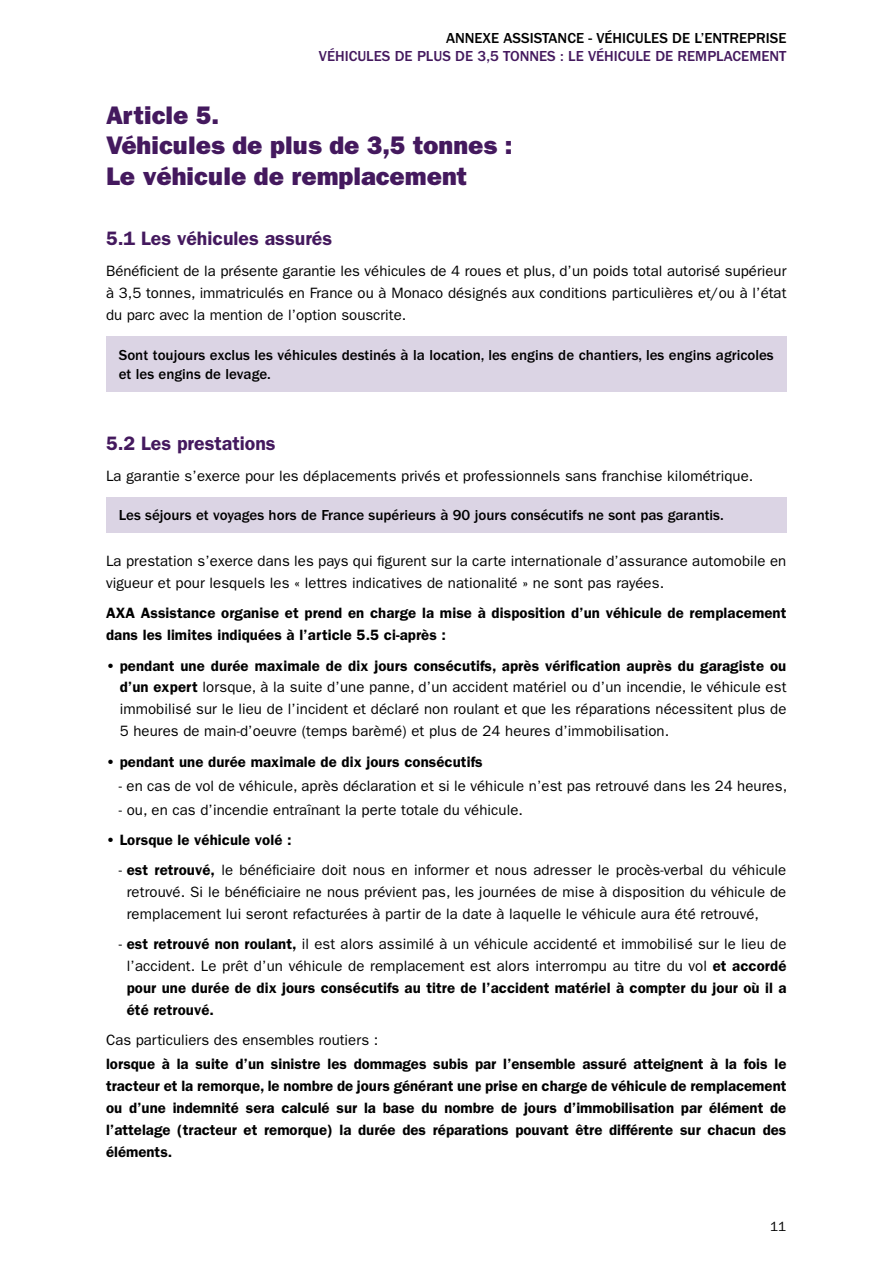
<style>
.page{position:relative;width:893px;height:1263px;background:#fff}
.page>*{position:absolute;margin:0;border:0;box-sizing:border-box;transform-origin:0 0}
.t1{font:25.5px/30.9px "ITC Franklin Gothic Std Hvy";color:#44195e}
.t2{font:600 19.5px "ITC Franklin Gothic Std";color:#44195e}
.t3{font:15px/21.9px "ITC Franklin Gothic Std";letter-spacing:.005em;color:#000;text-align:justify}
.t4{font:600 15px/21.9px "ITC Franklin Gothic Std";letter-spacing:.005em;color:#000}
.t5{font:500 15px/19.5px "ITC Franklin Gothic Std";color:#000}
.t6{font:500 15px "ITC Franklin Gothic Std";color:#44195e}
.t7{font:13.5px "ITC Franklin Gothic Std";color:#000}
.s1{font-weight:600}
</style>
<div class="page">
<div style="left:106px;top:336px;width:680px;height:56px;background:#dbd4e4"></div>
<div style="left:106px;top:497px;width:680px;height:36px;background:#dbd4e4"></div>
<p class="t5" style="left:446px;top:28px;width:342px">ANNEXE ASSISTANCE - VÉHICULES DE L’ENTREPRISE</p>
<p class="t6" style="left:319px;top:47px;width:469px">VÉHICULES DE PLUS DE 3,5 TONNES : LE VÉHICULE DE REMPLACEMENT</p>
<h1 class="t1" style="left:106px;top:99px;width:408px">Article 5.<br>Véhicules de plus de 3,5 tonnes :<br>Le véhicule de remplacement</h1>
<h2 class="t2" style="left:106px;top:227px;width:228px">5.1 Les véhicules assurés</h2>
<p class="t3" style="left:106px;top:260px;width:682px">Bénéficient de la présente garantie les véhicules de 4 roues et plus, d’un poids total autorisé supérieur à 3,5 tonnes, immatriculés en France ou à Monaco désignés aux conditions particulières et/ou à l’état du parc avec la mention de l’option souscrite.</p>
<p class="t5" style="left:119px;top:345px;width:656px">Sont toujours exclus les véhicules destinés à la location, les engins de chantiers, les engins agricoles et les engins de levage.</p>
<h2 class="t2" style="left:106px;top:432px;width:171px">5.2 Les prestations</h2>
<p class="t3" style="left:106px;top:465px;width:649px">La garantie s’exerce pour les déplacements privés et professionnels sans franchise kilométrique.</p>
<p class="t5" style="left:119px;top:506px;width:606px">Les séjours et voyages hors de France supérieurs à 90 jours consécutifs ne sont pas garantis.</p>
<p class="t3" style="left:106px;top:550px;width:682px">La prestation s’exerce dans les pays qui figurent sur la carte internationale d’assurance automobile en vigueur et pour lesquels les « lettres indicatives de nationalité » ne sont pas rayées.</p>
<p class="t4" style="left:106px;top:602px;width:682px">AXA Assistance organise et prend en charge la mise à disposition d’un véhicule de remplacement dans les limites indiquées à l’article 5.5 ci-après :</p>
<p class="t3" style="left:120px;top:655px;width:668px;text-indent:-14px"><span class="s1">• pendant une durée maximale de dix jours consécutifs, après vérification auprès du garagiste ou d’un expert</span> lorsque, à la suite d’une panne, d’un accident matériel ou d’un incendie, le véhicule est immobilisé sur le lieu de l’incident et déclaré non roulant et que les réparations nécessitent plus de 5 heures de main-d’oeuvre (temps barèmé) et plus de 24 heures d’immobilisation.</p>
<p class="t4" style="left:106px;top:750px;width:378px">• pendant une durée maximale de dix jours consécutifs</p>
<p class="t3" style="left:119px;top:775px;width:670px">- en cas de vol de véhicule, après déclaration et si le véhicule n’est pas retrouvé dans les 24 heures,</p>
<p class="t3" style="left:119px;top:799px;width:406px">- ou, en cas d’incendie entraînant la perte totale du véhicule.</p>
<p class="t4" style="left:106px;top:829px;width:187px">• Lorsque le véhicule volé :</p>
<p class="t3" style="left:127px;top:859px;width:661px;text-indent:-8px">- <span class="s1">est retrouvé,</span> le bénéficiaire doit nous en informer et nous adresser le procès-verbal du véhicule retrouvé. Si le bénéficiaire ne nous prévient pas, les journées de mise à disposition du véhicule de remplacement lui seront refacturées à partir de la date à laquelle le véhicule aura été retrouvé,</p>
<p class="t3" style="left:127px;top:933px;width:661px;text-indent:-8px">- <span class="s1">est retrouvé non roulant,</span> il est alors assimilé à un véhicule accidenté et immobilisé sur le lieu de l’accident. Le prêt d’un véhicule de remplacement est alors interrompu au titre du vol <span class="s1">et accordé pour une durée de dix jours consécutifs au titre de l’accident matériel à compter du jour où il a été retrouvé.</span></p>
<p class="t3" style="left:106px;top:1029px;width:274px">Cas particuliers des ensembles routiers :</p>
<p class="t4" style="left:106px;top:1053px;width:682px;text-align:justify">lorsque à la suite d’un sinistre les dommages subis par l’ensemble assuré atteignent à la fois le tracteur et la remorque, le nombre de jours générant une prise en charge de véhicule de remplacement ou d’une indemnité sera calculé sur la base du nombre de jours d’immobilisation par élément de l’attelage (tracteur et remorque) la durée des réparations pouvant être différente sur chacun des éléments.</p>
<p class="t7" style="left:770px;top:1218px;width:18px">11</p>
</div>
